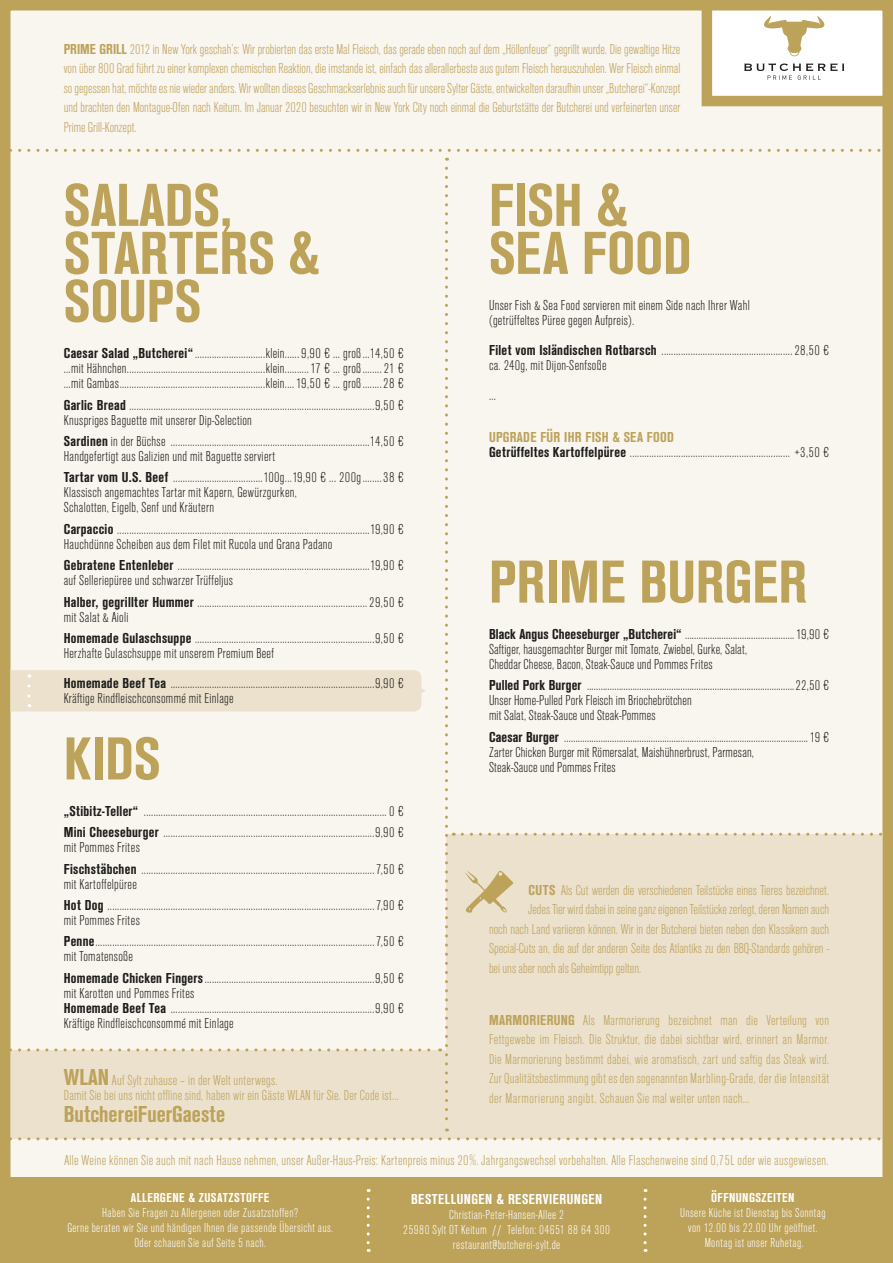
<style>
.page{position:relative;width:893px;height:1263px;background:#fff}
.page>*{position:absolute;margin:0;border:0;box-sizing:border-box;transform-origin:0 0}
.t1{font:700 condensed 63px/48px "Ancona";color:#bda25a}
.t2{font:700 condensed 24px "Ancona";color:#bda25a}
.t3{font:300 condensed 15px/15px "Ancona";letter-spacing:.02em;color:#1d1d1b}
.t4{font:300 condensed 15px/19.5px "Ancona";letter-spacing:.015em;color:#bda25a;text-align:justify}
.t5{font:700 condensed 15px "Ancona";letter-spacing:.03em;color:#fff}
.t6{font:300 condensed 13.5px/15px "Ancona";letter-spacing:.03em;color:#fff;text-align:center}
.t7{font:700 condensed 13.5px "Ancona";letter-spacing:.03em;color:#fff}
.s1{font-weight:700}
.s2{font-weight:700;font-size:24px}
.s3{font-weight:700;color:#bda25a}
</style>
<div class="page">
<div style="left:5px;top:5px;width:883px;height:1253px;background:#f9f5ef"></div>
<div style="left:0;top:0;width:893px;height:1263px;border:10px solid #bda25a"></div>
<div style="left:446px;top:834px;width:436px;height:305px;background:#ebe1cd"></div>
<svg style="left:462px;top:833px;width:430px;height:3px"></svg>
<svg style="left:465px;top:870px;width:48px;height:43px"></svg>
<div style="left:10px;top:1050px;width:436px;height:89px;background:#ebe1cd"></div>
<div style="left:707px;top:5px;width:181px;height:96px;background:#fff"></div>
<div style="left:702px;top:0;width:191px;height:106px;border:10px solid #bda25a"></div>
<svg style="left:764px;top:16px;width:61px;height:40px"></svg>
<svg style="left:744px;top:63px;width:100px;height:17px"></svg>
<svg style="left:10px;top:149px;width:882px;height:3px"></svg>
<svg style="left:10px;top:1137px;width:882px;height:3px"></svg>
<svg style="left:10px;top:168px;width:444px;height:963px"></svg>
<div style="left:0;top:1178px;width:893px;height:85px;background:#bda25a"></div>
<svg style="left:367px;top:1199px;width:3px;height:53px"></svg>
<svg style="left:644px;top:1199px;width:3px;height:53px"></svg>
<p class="t4" style="left:64px;top:40px;width:618px"><span class="s1">PRIME GRILL</span> 2012 in New York geschah’s: Wir probierten das erste Mal Fleisch, das gerade eben noch auf dem „Höllenfeuer“ gegrillt wurde. Die gewaltige Hitze von über 800 Grad führt zu einer komplexen chemischen Reaktion, die imstande ist, einfach das allerallerbeste aus gutem Fleisch herauszuholen. Wer Fleisch einmal so gegessen hat, möchte es nie wieder anders. Wir wollten dieses Geschmackserlebnis auch für unsere Sylter Gäste, entwickelten daraufhin unser „Butcherei“-Konzept und brachten den Montague-Ofen nach Keitum. Im Januar 2020 besuchten wir in New York City noch einmal die Geburtstätte der Butcherei und verfeinerten unser Prime Grill-Konzept.</p>
<h1 class="t1" style="left:64px;top:181px;width:257px">SALADS,<br>STARTERS &amp;<br>SOUPS</h1>
<p class="t3" style="left:64px;top:346px;width:342px;text-align:justify"><span class="s1">Caesar Salad „Butcherei“</span>.............................klein......9,90 € ... groß...14,50 € ...mit Hähnchen.........................................................klein..........17 € ... groß........21 € ...mit Gambas............................................................klein....19,50 € ... groß........28 €</p>
<p class="t3" style="left:64px;top:398px;width:342px"><span class="s1">Garlic Bread</span> .....................................................................................................9,50 €<br>Knuspriges Baguette mit unserer Dip-Selection</p>
<p class="t3" style="left:64px;top:434px;width:342px"><span class="s1">Sardinen</span> in der Büchse ..................................................................................14,50 €<br>Handgefertigt aus Galizien und mit Baguette serviert</p>
<p class="t3" style="left:64px;top:470px;width:342px"><span class="s1">Tartar vom U.S. Beef</span> .....................................100g...19,90 € ... 200g........38 €<br>Klassisch angemachtes Tartar mit Kapern, Gewürzgurken,<br>Schalotten, Eigelb, Senf und Kräutern</p>
<p class="t3" style="left:64px;top:522px;width:342px"><span class="s1">Carpaccio</span> ........................................................................................................19,90 €<br>Hauchdünne Scheiben aus dem Filet mit Rucola und Grana Padano</p>
<p class="t3" style="left:64px;top:558px;width:342px"><span class="s1">Gebratene Entenleber</span> ...............................................................................19,90 € auf Selleriepüree und schwarzer Trüffeljus</p>
<p class="t3" style="left:64px;top:594px;width:342px"><span class="s1">Halber, gegrillter Hummer</span> ......................................................................29,50 € mit Salat &amp; Aioli</p>
<p class="t3" style="left:64px;top:631px;width:342px"><span class="s1">Homemade Gulaschsuppe</span> ..........................................................................9,50 €<br>Herzhafte Gulaschsuppe mit unserem Premium Beef</p>
<p class="t3" style="left:64px;top:676px;width:342px"><span class="s1">Homemade Beef Tea</span> ....................................................................................9,90 €<br>Kräftige Rindfleischconsommé mit Einlage</p>
<h1 class="t1" style="left:64px;top:734px;width:98px">KIDS</h1>
<p class="t3" style="left:64px;top:801px;width:342px;line-height:21.3px"><span class="s1">„Stibitz-Teller“</span> ....................................................................................................0 €<br><span class="s1">Mini Cheeseburger</span> .......................................................................................9,90 €</p>
<p class="t3" style="left:64px;top:837px;width:342px;line-height:21.3px">mit Pommes Frites<br><span class="s1">Fischstäbchen</span> ................................................................................................7,50 €</p>
<p class="t3" style="left:64px;top:873px;width:342px;line-height:21.3px">mit Kartoffelpüree<br><span class="s1">Hot Dog</span> ..............................................................................................................7,90 €</p>
<p class="t3" style="left:64px;top:910px;width:342px;line-height:21.3px">mit Pommes Frites<br><span class="s1">Penne</span>...................................................................................................................7,50 €</p>
<p class="t3" style="left:64px;top:946px;width:342px;line-height:21.3px">mit Tomatensoße<br><span class="s1">Homemade Chicken Fingers</span>......................................................................9,50 €</p>
<p class="t3" style="left:64px;top:986px;width:342px">mit Karotten und Pommes Frites<br><span class="s1">Homemade Beef Tea</span> ....................................................................................9,90 €<br>Kräftige Rindfleischconsommé mit Einlage</p>
<p class="t4" style="left:64px;top:1073px;width:337px;line-height:15px"><span class="s2">WLAN</span> Auf Sylt zuhause – in der Welt unterwegs.<br>Damit Sie bei uns nicht offline sind, haben wir ein Gäste WLAN für Sie. Der Code ist...</p>
<h2 class="t2" style="left:64px;top:1100px;width:163px">ButchereiFuerGaeste</h2>
<h1 class="t1" style="left:489px;top:181px;width:204px">FISH &amp;<br>SEA FOOD</h1>
<p class="t3" style="left:489px;top:298px;width:262px">Unser Fish &amp; Sea Food servieren mit einem Side nach Ihrer Wahl (getrüffeltes Püree gegen Aufpreis).</p>
<p class="t3" style="left:489px;top:343px;width:342px"><span class="s1">Filet vom Isländischen Rotbarsch</span> ......................................................28,50 € ca. 240g, mit Dijon-Senfsoße</p>
<p class="t3" style="left:489px;top:388px;width:8px">...</p>
<p class="t3" style="left:489px;top:430px;width:342px"><span class="s3">UPGRADE FÜR IHR FISH &amp; SEA FOOD<br></span><span class="s1">Getrüffeltes Kartoffelpüree</span> .................................................................. +3,50 €</p>
<h1 class="t1" style="left:489px;top:557px;width:320px">PRIME BURGER</h1>
<p class="t3" style="left:489px;top:627px;width:342px"><span class="s1">Black Angus Cheeseburger „Butcherei“</span> ................................................19,90 €<br>Saftiger, hausgemachter Burger mit Tomate, Zwiebel, Gurke, Salat,<br>Cheddar Cheese, Bacon, Steak-Sauce und Pommes Frites</p>
<p class="t3" style="left:489px;top:678px;width:342px"><span class="s1">Pulled Pork Burger</span> ...........................................................................................22,50 €<br>Unser Home-Pulled Pork Fleisch im Briochebrötchen<br>mit Salat, Steak-Sauce und Steak-Pommes</p>
<p class="t3" style="left:489px;top:730px;width:342px"><span class="s1">Caesar Burger</span> ...........................................................................................................19 €<br>Zarter Chicken Burger mit Römersalat, Maishühnerbrust, Parmesan,<br>Steak-Sauce und Pommes Frites</p>
<p class="t4" style="left:529px;top:880px;width:302px"><span class="s1">CUTS</span> Als Cut werden die verschiedenen Teilstücke eines Tieres bezeichnet.</p>
<p class="t4" style="left:529px;top:900px;width:302px">Jedes Tier wird dabei in seine ganz eigenen Teilstücke zerlegt, deren Namen auch</p>
<p class="t4" style="left:489px;top:919px;width:342px">noch nach Land variieren können. Wir in der Butcherei bieten neben den Klassikern auch</p>
<p class="t4" style="left:489px;top:939px;width:342px">Special-Cuts an, die auf der anderen Seite des Atlantiks zu den BBQ-Standards gehören -</p>
<p class="t4" style="left:489px;top:958px;width:154px">bei uns aber noch als Geheimtipp gelten.</p>
<p class="t4" style="left:489px;top:1010px;width:342px"><span class="s1">MARMORIERUNG</span> Als Marmorierung bezeichnet man die Verteilung von Fettgewebe im Fleisch. Die Struktur, die dabei sichtbar wird, erinnert an Marmor.<br>Die Marmorierung bestimmt dabei, wie aromatisch, zart und saftig das Steak wird.<br>Zur Qualitätsbestimmung gibt es den sogenannten Marbling-Grade, der die Intensität der Marmorierung angibt. Schauen Sie mal weiter unten nach...</p>
<p class="t4" style="left:64px;top:1150px;width:766px">Alle Weine können Sie auch mit nach Hause nehmen, unser Außer-Haus-Preis: Kartenpreis minus 20%. Jahrgangswechsel vorbehalten. Alle Flaschenweine sind 0,75L oder wie ausgewiesen.</p>
<p class="t7" style="left:131px;top:1190px;width:140px">ALLERGENE &amp; ZUSATZSTOFFE</p>
<p class="t6" style="left:67px;top:1206px;width:267px">Haben Sie Fragen zu Allergenen oder Zusatzstoffen?<br>Gerne beraten wir Sie und händigen Ihnen die passende Übersicht aus.<br>Oder schauen Sie auf Seite 5 nach.</p>
<p class="t5" style="left:411px;top:1190px;width:193px">BESTELLUNGEN &amp; RESERVIERUNGEN</p>
<p class="t6" style="left:403px;top:1207px;width:208px">Christian-Peter-Hansen-Allee 2<br>25980 Sylt OT Keitum // Telefon: 04651 88 64 300 restaurant@butcherei-sylt.de</p>
<p class="t7" style="left:711px;top:1190px;width:85px">ÖFFNUNGSZEITEN</p>
<p class="t6" style="left:680px;top:1206px;width:147px">Unsere Küche ist Dienstag bis Sonntag von 12.00 bis 22.00 Uhr geöffnet.<br>Montag ist unser Ruhetag.</p>
</div>
